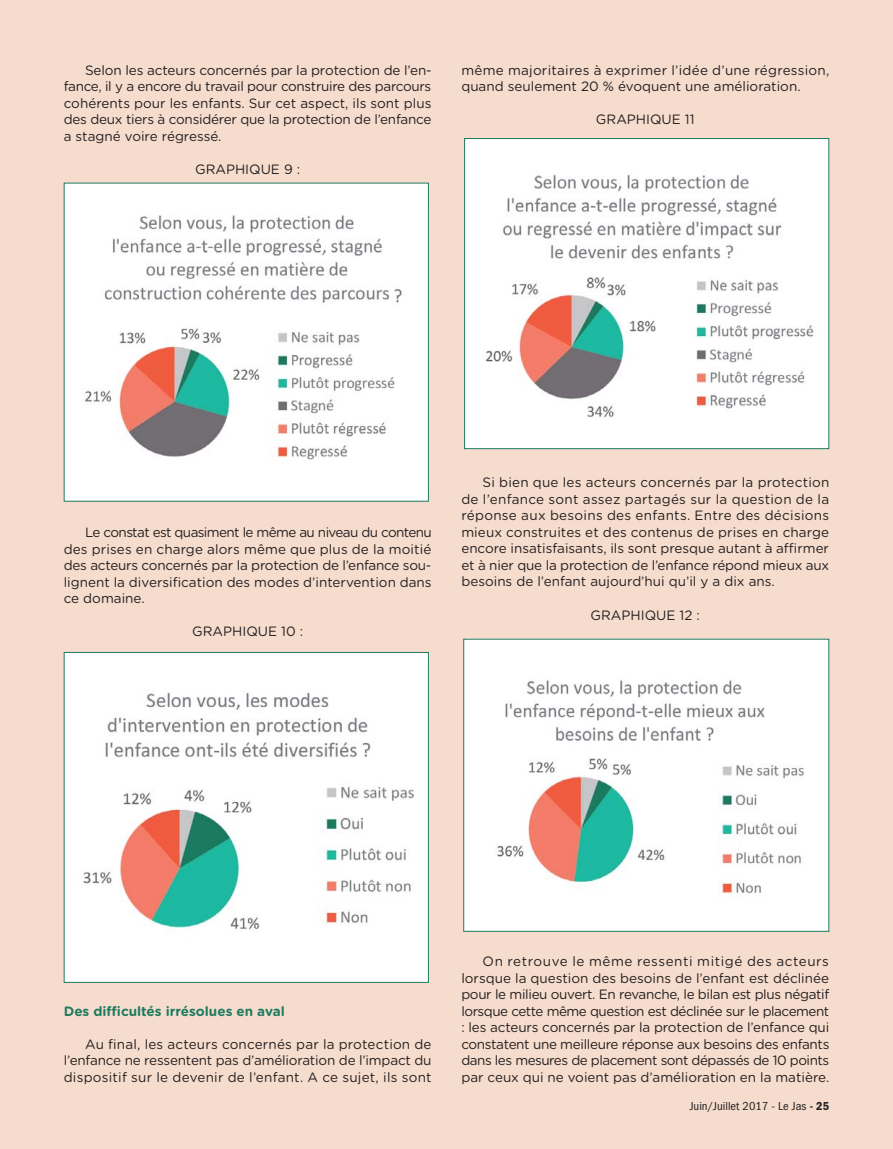
<style>
.page{position:relative;width:893px;height:1149px;background:#fff}
.page>*{position:absolute;margin:0;border:0;box-sizing:border-box;transform-origin:0 0}
.t1{font:13.5px/16.5px "Gotham Rounded";color:#231f20;text-align:justify}
.t2{font:700 13.5px "Gotham Rounded";color:#1e7b61}
.t3{font:condensed 12px "Franklin Gothic";color:#231f20;scale:1.05 1}
.s1{font-weight:600}
</style>
<div class="page">
<div style="left:0;top:0;width:893px;height:1148px;background:#f6dccd"></div>
<div style="left:65px;top:183px;width:363px;height:317px;background:#fff"></div>
<img style="left:85px;top:215px;width:317px;height:245px">
<div style="left:65px;top:652px;width:363px;height:329px;background:#fff"></div>
<img style="left:83px;top:692px;width:332px;height:238px">
<div style="left:64px;top:652px;width:365px;height:330px;border:1px solid #1e7b61"></div>
<div style="left:465px;top:139px;width:363px;height:309px;background:#fff"></div>
<img style="left:486px;top:174px;width:328px;height:244px">
<div style="left:464px;top:138px;width:365px;height:311px;border:1px solid #1e7b61"></div>
<div style="left:464px;top:639px;width:364px;height:291px;background:#fff"></div>
<img style="left:497px;top:680px;width:307px;height:215px">
<p class="t1" style="left:64px;top:62px;width:369px;text-indent:21px">Selon les acteurs concernés par la protection de l’en&shy;fance, il y a encore du travail pour construire des parcours cohérents pour les enfants. Sur cet aspect, ils sont plus des deux tiers à considérer que la protection de l’enfance a stagné voire régressé.</p>
<p class="t1" style="left:195px;top:161px;width:107px">GRAPHIQUE 9 :</p>
<p class="t1" style="left:461px;top:62px;width:369px">même majoritaires à exprimer l’idée d’une régression, quand seulement 20 % évoquent une amélioration.</p>
<p class="t1" style="left:596px;top:112px;width:100px">GRAPHIQUE 11</p>
<p class="t1" style="left:64px;top:524px;width:369px;text-indent:21px">Le constat est quasiment le même au niveau du contenu des prises en charge alors même que plus de la moitié des acteurs concernés par la protection de l’enfance sou&shy;lignent la diversification des modes d’intervention dans ce domaine.</p>
<p class="t1" style="left:192px;top:623px;width:112px">GRAPHIQUE 10 :</p>
<p class="t1" style="left:461px;top:475px;width:369px;text-indent:21px">Si bien que les acteurs concernés par la protection de l’enfance sont assez partagés sur la question de la réponse aux besoins des enfants. Entre des décisions mieux construites et des contenus de prises en charge encore insatisfaisants, ils sont presque autant à affirmer et à nier que la protection de l’enfance répond mieux aux besoins de l’enfant aujourd’hui qu’il y a dix ans.</p>
<p class="t1" style="left:591px;top:607px;width:111px">GRAPHIQUE 12 :</p>
<p class="t2" style="left:64px;top:1005px;width:223px">Des difficultés irrésolues en aval</p>
<p class="t1" style="left:64px;top:1036px;width:369px;text-indent:21px">Au final, les acteurs concernés par la protection de l’enfance ne ressentent pas d’amélioration de l’impact du dispositif sur le devenir de l’enfant. A ce sujet, ils sont</p>
<p class="t1" style="left:461px;top:953px;width:370px;text-indent:21px">On retrouve le même ressenti mitigé des acteurs lorsque la question des besoins de l’enfant est déclinée pour le milieu ouvert. En revanche, le bilan est plus négatif lorsque cette même question est déclinée sur le placement : les acteurs concernés par la protection de l’enfance qui constatent une meilleure réponse aux besoins des enfants dans les mesures de placement sont dépassés de 10 points par ceux qui ne voient pas d’amélioration en la matière.</p>
<p class="t3" style="left:690px;top:1098px;width:134px">Juin/Juillet 2017 - Le Jas <span class="s1">- 25</span></p>
</div>
